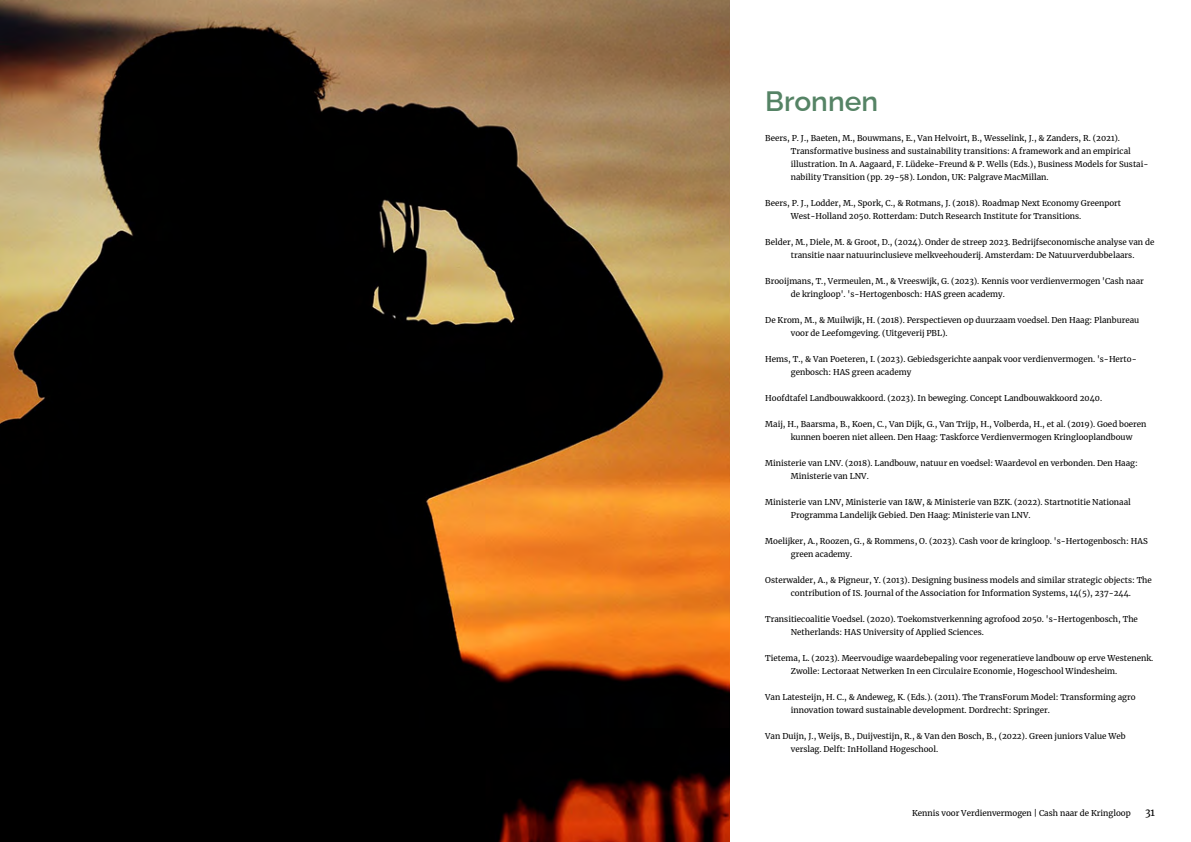
<style>
.page{position:relative;width:1191px;height:842px;background:#fff}
.page>*{position:absolute;margin:0;border:0;box-sizing:border-box;transform-origin:0 0}
.t1{font:600 28px "Raleway";color:#558365}
.t2{font:10px "Merriweather";color:#000}
.t3{font:8px/13px "Merriweather";color:#000}
</style>
<div class="page">
<img style="left:0;top:0;width:729px;height:842px">
<h1 class="t1" style="left:765px;top:80px;width:114px">Bronnen</h1>
<p class="t3" style="left:791px;top:132px;width:359px;text-indent:-26px">Beers, P. J., Baeten, M., Bouwmans, E., Van Helvoirt, B., Wesselink, J., &amp; Zanders, R. (2021).<br>Transformative business and sustainability transitions: A framework and an empirical illustration. In A. Aagaard, F. Lüdeke-Freund &amp; P. Wells (Eds.), Business Models for Sustai&shy;nability Transition (pp. 29-58). London, UK: Palgrave MacMillan.</p>
<p class="t3" style="left:791px;top:197px;width:332px;text-indent:-26px">Beers, P. J., Lodder, M., Spork, C., &amp; Rotmans, J. (2018). Roadmap Next Economy Greenport<br>West-Holland 2050. Rotterdam: Dutch Research Institute for Transitions.</p>
<p class="t3" style="left:791px;top:236px;width:365px;text-indent:-26px">Belder, M., Diele, M. &amp; Groot, D., (2024). Onder de streep 2023. Bedrijfseconomische analyse van de transitie naar natuurinclusieve melkveehouderij. Amsterdam: De Natuurverdubbelaars.</p>
<p class="t3" style="left:791px;top:275px;width:355px;text-indent:-26px">Brooijmans, T., Vermeulen, M., &amp; Vreeswijk, G. (2023). Kennis voor verdienvermogen 'Cash naar de kringloop'. 's-Hertogenbosch: HAS green academy.</p>
<p class="t3" style="left:791px;top:314px;width:350px;text-indent:-26px">De Krom, M., &amp; Muilwijk, H. (2018). Perspectieven op duurzaam voedsel. Den Haag: Planbureau voor de Leefomgeving. (Uitgeverij PBL).</p>
<p class="t3" style="left:791px;top:353px;width:347px;text-indent:-26px">Hems, T., &amp; Van Poeteren, I. (2023). Gebiedsgerichte aanpak voor verdienvermogen. 's-Herto&shy;genbosch: HAS green academy</p>
<p class="t3" style="left:765px;top:392px;width:338px">Hoofdtafel Landbouwakkoord. (2023). In beweging. Concept Landbouwakkoord 2040.</p>
<p class="t3" style="left:791px;top:418px;width:357px;text-indent:-26px">Maij, H., Baarsma, B., Koen, C., Van Dijk, G., Van Trijp, H., Volberda, H., et al. (2019). Goed boeren kunnen boeren niet alleen. Den Haag: Taskforce Verdienvermogen Kringlooplandbouw</p>
<p class="t3" style="left:791px;top:457px;width:348px;text-indent:-26px">Ministerie van LNV. (2018). Landbouw, natuur en voedsel: Waardevol en verbonden. Den Haag:<br>Ministerie van LNV.</p>
<p class="t3" style="left:791px;top:496px;width:341px;text-indent:-26px">Ministerie van LNV, Ministerie van I&amp;W, &amp; Ministerie van BZK. (2022). Startnotitie Nationaal<br>Programma Landelijk Gebied. Den Haag: Ministerie van LNV.</p>
<p class="t3" style="left:791px;top:535px;width:358px;text-indent:-26px">Moelijker, A., Roozen, G., &amp; Rommens, O. (2023). Cash voor de kringloop. 's-Hertogenbosch: HAS green academy.</p>
<p class="t3" style="left:765px;top:574px;width:388px;text-align:center">Osterwalder, A., &amp; Pigneur, Y. (2013). Designing business models and similar strategic objects: The contribution of IS. Journal of the Association for Information Systems, 14(5), 237-244.</p>
<p class="t3" style="left:791px;top:613px;width:349px;text-indent:-26px">Transitiecoalitie Voedsel. (2020). Toekomstverkenning agrofood 2050. 's-Hertogenbosch, The<br>Netherlands: HAS University of Applied Sciences.</p>
<p class="t3" style="left:791px;top:652px;width:364px;text-indent:-26px">Tietema, L. (2023). Meervoudige waardebepaling voor regeneratieve landbouw op erve Westenenk.<br>Zwolle: Lectoraat Netwerken In een Circulaire Economie, Hogeschool Windesheim.</p>
<p class="t3" style="left:791px;top:691px;width:346px;text-indent:-26px">Van Latesteijn, H. C., &amp; Andeweg, K. (Eds.). (2011). The TransForum Model: Transforming agro innovation toward sustainable development. Dordrecht: Springer.</p>
<p class="t3" style="left:791px;top:730px;width:336px;text-indent:-26px">Van Duijn, J., Weijs, B., Duijvestijn, R., &amp; Van den Bosch, B., (2022). Green juniors Value Web verslag. Delft: InHolland Hogeschool.</p>
<p class="t3" style="left:912px;top:807px;width:220px">Kennis voor Verdienvermogen | Cash naar de Kringloop</p>
<p class="t2" style="left:1145px;top:806px;width:11px">31</p>
</div>
